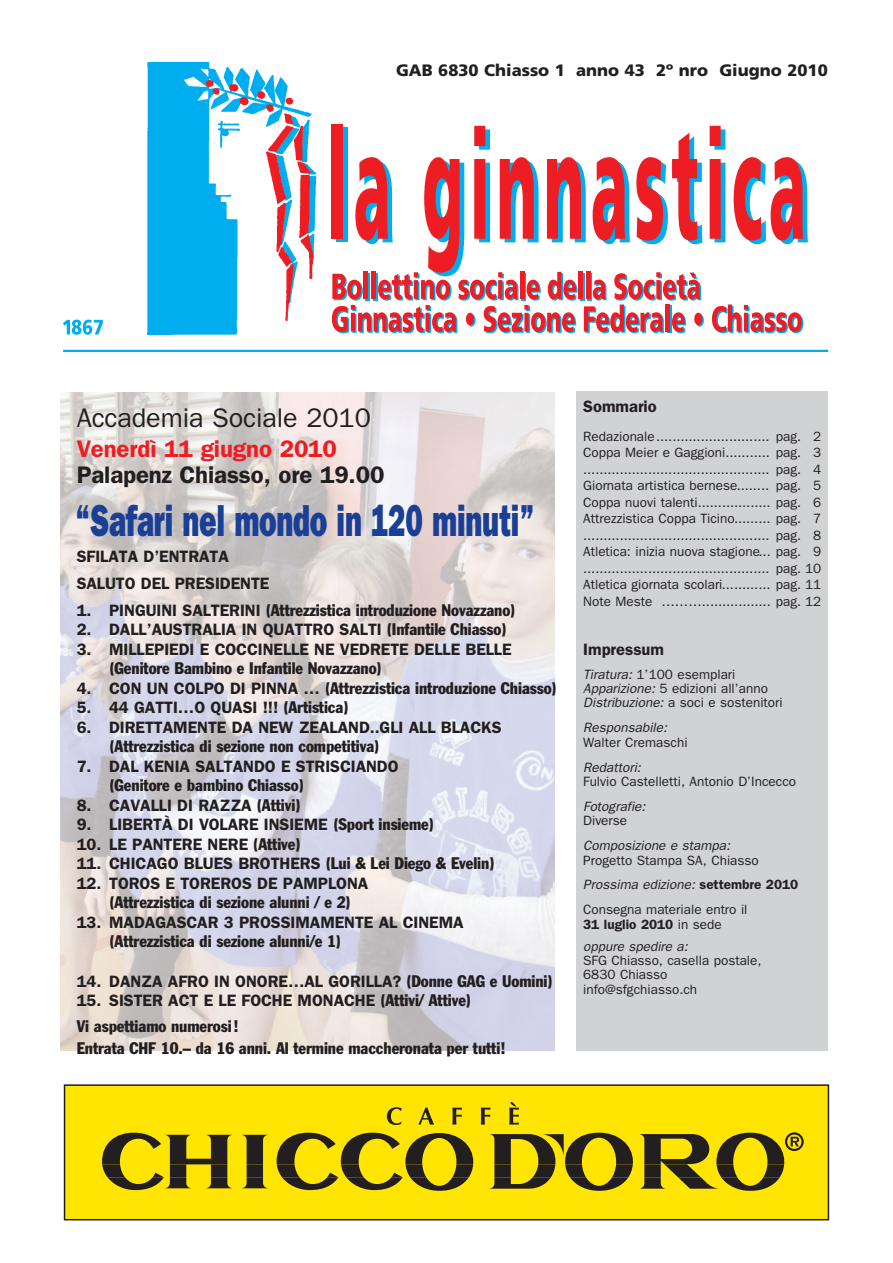
<style>
.page{position:relative;width:893px;height:1263px;background:#fff}
.page>*{position:absolute;margin:0;border:0;box-sizing:border-box;transform-origin:0 0}
.t1{font:800 45px "Franklin Gothic";letter-spacing:-.01em;color:#1b3f94;scale:.65 1}
.t2{font:27px "Franklin Gothic";letter-spacing:-.005em;color:#231f20}
.t3{font:600 24px "Franklin Gothic";letter-spacing:-.005em;color:#231f20}
.t4{font:600 24px "Franklin Gothic";letter-spacing:-.005em;color:#ee1d23}
.t5{font:600 16.5px/27px "Franklin Gothic";letter-spacing:-.005em;color:#231f20}
.t6{font:condensed 16.5px/22.5px "Franklin Gothic Std";letter-spacing:-.005em;color:#231f20}
.t7{font:900 16.5px "Frutiger";color:#231f20}
.t8{font:13.5px/16.5px "Franklin Gothic";color:#231f20}
.t9{font:italic 13.5px/21.9px "Franklin Gothic";color:#231f20}
.s1{font-family:"Franklin Gothic";font-weight:600;font-stretch:normal}
.s2{font-family:"Franklin Gothic Std";font-weight:400;font-stretch:condensed}
.s3{font-style:italic}
.s4{font-weight:600}
.s5{font-weight:600;font-style:normal}
.s6{font-style:normal}
</style>
<div class="page">
<img style="left:60px;top:392px;width:494px;height:658px">
<img style="left:148px;top:62px;width:169px;height:272px">
<img style="left:207px;top:81px;width:105px;height:239px">
<hr style="left:63px;top:350px;width:765px;height:2px;background:#00aeef">
<svg style="left:63px;top:320px;width:40px;height:15px"></svg>
<div style="left:331px;top:124px;width:11px;height:115px;background:#ee1d23"></div>
<svg style="left:710px;top:126px;width:15px;height:116px;background:#af5e73"></svg>
<svg style="left:734px;top:157px;width:74px;height:87px"></svg>
<svg style="left:696px;top:314px;width:8px;height:13px"></svg>
<svg style="left:712px;top:304px;width:91px;height:29px"></svg>
<svg style="left:332px;top:126px;width:370px;height:207px"></svg>
<div style="left:65px;top:1085px;width:763px;height:135px;background:#ffe501"></div>
<svg style="left:102px;top:1132px;width:702px;height:59px"></svg>
<svg style="left:387px;top:1102px;width:132px;height:23px"></svg>
<div style="left:64px;top:1084px;width:765px;height:136px;border:2px solid #231f20"></div>
<div style="left:576px;top:391px;width:252px;height:659px;background:#d1d2d4"></div>
<p class="t7" style="left:396px;top:60px;width:433px">GAB 6830 Chiasso 1 anno 43 2º nro Giugno 2010</p>
<h2 class="t2" style="left:77px;top:403px;width:296px">Accademia Sociale 2010</h2>
<h3 class="t4" style="left:77px;top:435px;width:262px">Venerdì 11 giugno 2010</h3>
<h3 class="t3" style="left:77px;top:460px;width:309px">Palapenz Chiasso, ore 19.00</h3>
<h1 class="t1" style="left:75px;top:494px;width:708px">“Safari nel mondo in 120 minuti”</h1>
<p class="t5" style="left:77px;top:543px;width:194px">SFILATA D’ENTRATA<br>SALUTO DEL PRESIDENTE</p>
<p class="t6" style="left:77px;top:599px;width:441px"><span class="s1">1. PINGUINI SALTERINI</span> (Attrezzistica introduzione Novazzano)</p>
<p class="t5" style="left:77px;top:616px;width:432px">2. DALL’AUSTRALIA IN QUATTRO SALTI <span class="s2">(Infantile Chiasso)</span></p>
<p class="t5" style="left:77px;top:636px;width:436px">3. MILLEPIEDI E COCCINELLE NE VEDRETE DELLE BELLE</p>
<p class="t6" style="left:109px;top:657px;width:274px">(Genitore Bambino e Infantile Novazzano)</p>
<p class="t6" style="left:77px;top:677px;width:482px"><span class="s1">4. CON UN COLPO DI PINNA …</span> (Attrezzistica introduzione Chiasso)</p>
<p class="t5" style="left:77px;top:694px;width:274px">5. 44 GATTI…O QUASI !!! <span class="s2">(Artistica)</span></p>
<p class="t5" style="left:77px;top:714px;width:426px">6. DIRETTAMENTE DA NEW ZEALAND..GLI ALL BLACKS</p>
<p class="t6" style="left:109px;top:735px;width:272px">(Attrezzistica di sezione non competitiva)</p>
<p class="t5" style="left:77px;top:753px;width:323px">7. DAL KENIA SALTANDO E STRISCIANDO</p>
<p class="t6" style="left:109px;top:774px;width:197px">(Genitore e bambino Chiasso)</p>
<p class="t5" style="left:77px;top:792px;width:226px">8. CAVALLI DI RAZZA <span class="s2">(Attivi)</span></p>
<p class="t5" style="left:77px;top:811px;width:359px">9. LIBERTÀ DI VOLARE INSIEME <span class="s2">(Sport insieme)</span></p>
<p class="t5" style="left:77px;top:831px;width:226px">10. LE PANTERE NERE <span class="s2">(Attive)</span></p>
<p class="t5" style="left:77px;top:850px;width:420px">11. CHICAGO BLUES BROTHERS <span class="s2">(Lui &amp; Lei Diego &amp; Evelin)</span></p>
<p class="t5" style="left:77px;top:870px;width:293px">12. TOROS E TOREROS DE PAMPLONA</p>
<p class="t6" style="left:109px;top:891px;width:243px">(Attrezzistica di sezione alunni / e 2)</p>
<p class="t5" style="left:77px;top:909px;width:388px">13. MADAGASCAR 3 PROSSIMAMENTE AL CINEMA</p>
<p class="t6" style="left:109px;top:930px;width:234px">(Attrezzistica di sezione alunni/e 1)</p>
<p class="t5" style="left:77px;top:967px;width:478px">14. DANZA AFRO IN ONORE…AL GORILLA? <span class="s2">(Donne GAG e Uomini)</span></p>
<p class="t5" style="left:77px;top:987px;width:396px">15. SISTER ACT E LE FOCHE MONACHE <span class="s2">(Attivi/ Attive)</span></p>
<p class="t6" style="left:77px;top:1014px;width:431px">Vi aspettiamo numerosi!<br>Entrata CHF 10.– da 16 anni. Al termine maccheronata per tutti!</p>
<p class="t5" style="left:583px;top:393px;width:75px">Sommario</p>
<p class="t8" style="left:583px;top:428px;width:240px;text-align:justify">Redazionale............................ pag. 2<br>Coppa Meier e Gaggioni........... pag. 3 .............................................. pag. 4<br>Giornata artistica bernese........ pag. 5<br>Coppa nuovi talenti.................. pag. 6<br>Attrezzistica Coppa Ticino......... pag. 7 .............................................. pag. 8<br>Atletica: inizia nuova stagione... pag. 9 .............................................. pag. 10<br>Atletica giornata scolari............ pag. 11<br>Note Meste ………................. pag. 12</p>
<p class="t5" style="left:583px;top:636px;width:82px">Impressum</p>
<p class="t8" style="left:583px;top:667px;width:201px;line-height:14.4px"><span class="s3">Tiratura:</span> 1’100 esemplari<br><span class="s3">Apparizione:</span> 5 edizioni all’anno<br><span class="s3">Distribuzione:</span> a soci e sostenitori</p>
<p class="t9" style="left:583px;top:717px;width:85px">Responsabile:</p>
<p class="t8" style="left:583px;top:734px;width:106px">Walter Cremaschi</p>
<p class="t9" style="left:583px;top:756px;width:59px">Redattori:</p>
<p class="t8" style="left:583px;top:773px;width:214px">Fulvio Castelletti, Antonio D’Incecco</p>
<p class="t9" style="left:583px;top:795px;width:64px">Fotografie:</p>
<p class="t8" style="left:583px;top:812px;width:46px">Diverse</p>
<p class="t9" style="left:583px;top:835px;width:148px">Composizione e stampa:</p>
<p class="t8" style="left:583px;top:848px;width:217px;line-height:24.9px">Progetto Stampa SA, Chiasso<br><span class="s3">Prossima edizione:</span> <span class="s4">settembre 2010<br></span>Consegna materiale entro il</p>
<p class="t9" style="left:583px;top:913px;width:140px"><span class="s5">31 luglio 2010</span> <span class="s6">in sede </span>oppure spedire a:</p>
<p class="t8" style="left:583px;top:953px;width:180px;line-height:14.4px">SFG Chiasso, casella postale,<br>6830 Chiasso info@sfgchiasso.ch</p>
</div>
